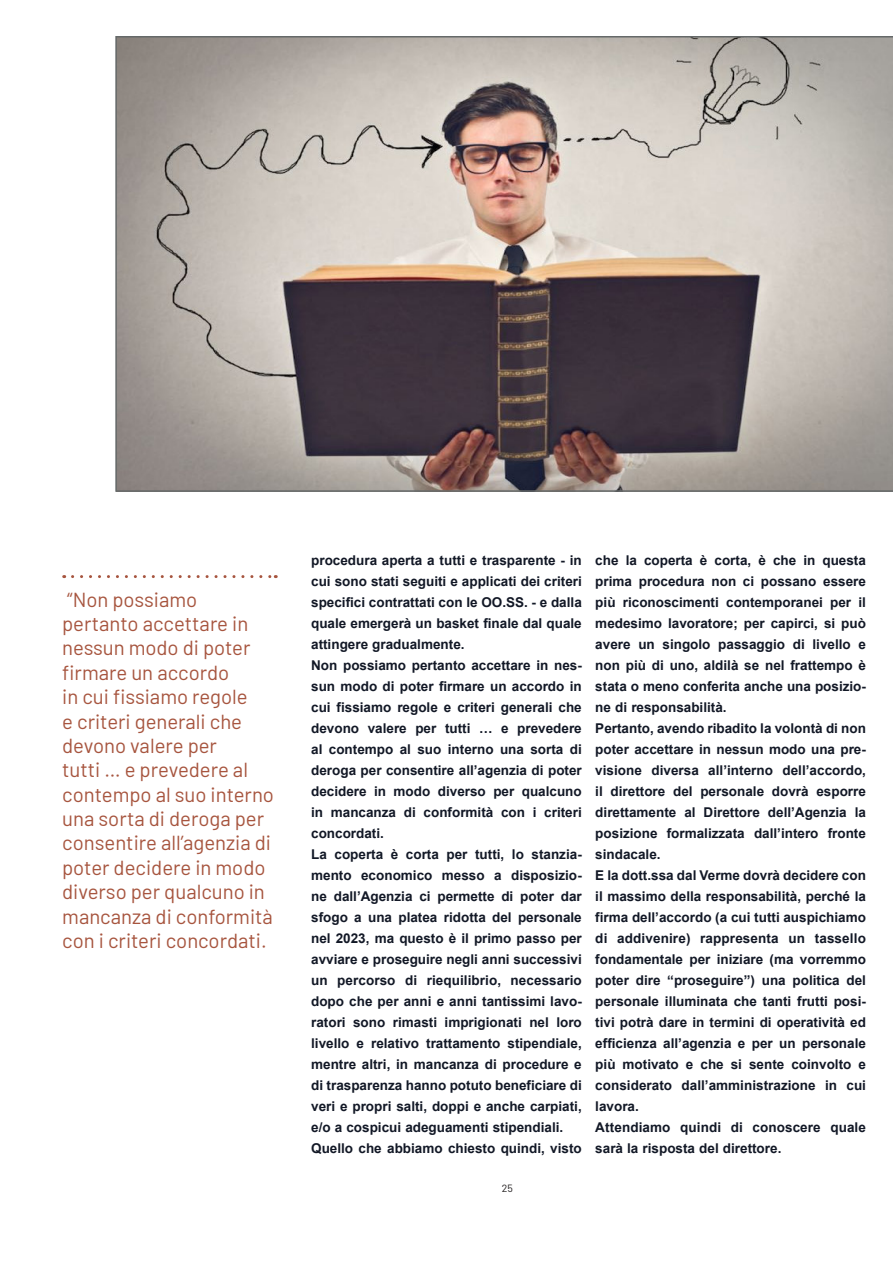
<style>
.page{position:relative;width:893px;height:1263px;background:#fff}
.page>*{position:absolute;margin:0;border:0;box-sizing:border-box;transform-origin:0 0}
.Citazione_fuori_dal{font:20.25px/24.5px "Barlow";color:#a7553f}
.Body_paragraph{font:700 13.5px/21px "Arial";color:#121826;text-align:justify}
.t1{font:10.5px "Barlow";color:#231f20}
</style>
<div class="page">
<svg style="left:115px;top:36px;width:778px;height:456px"></svg>
<svg style="left:73px;top:575px;width:203px;height:3px"></svg>
<p class="Citazione_fuori_dal" style="left:62px;top:585px;width:213px">“Non possiamo<br>pertanto accettare in nessun modo di poter firmare un accordo<br>in cui fissiamo regole<br>e criteri generali che devono valere per<br>tutti … e prevedere al contempo al suo interno una sorta di deroga per consentire all’agenzia di poter decidere in modo diverso per qualcuno in mancanza di conformità con i criteri concordati.</p>
<p class="Body_paragraph" style="left:311px;top:550px;width:272px">procedura aperta a tutti e trasparente - in cui sono stati seguiti e applicati dei criteri specifici contrattati con le OO.SS. - e dalla quale emergerà un basket finale dal quale attingere gradualmente.</p>
<p class="Body_paragraph" style="left:311px;top:655px;width:272px">Non possiamo pertanto accettare in nes&shy;sun modo di poter firmare un accordo in cui fissiamo regole e criteri generali che devono valere per tutti … e prevedere al contempo al suo interno una sorta di deroga per consentire all’agenzia di poter decidere in modo diverso per qualcuno in mancanza di conformità con i criteri concordati.</p>
<p class="Body_paragraph" style="left:311px;top:844px;width:272px">La coperta è corta per tutti, lo stanzia&shy;mento economico messo a disposizio&shy;ne dall’Agenzia ci permette di poter dar sfogo a una platea ridotta del personale nel 2023, ma questo è il primo passo per avviare e proseguire negli anni successivi un percorso di riequilibrio, necessario dopo che per anni e anni tantissimi lavo&shy;ratori sono rimasti imprigionati nel loro livello e relativo trattamento stipendiale, mentre altri, in mancanza di procedure e di trasparenza hanno potuto beneficiare di veri e propri salti, doppi e anche carpiati, e/o a cospicui adeguamenti stipendiali.</p>
<p class="Body_paragraph" style="left:311px;top:1138px;width:272px">Quello che abbiamo chiesto quindi, visto</p>
<p class="t1" style="left:502px;top:1180px;width:13px">25</p>
<p class="Body_paragraph" style="left:595px;top:550px;width:272px">che la coperta è corta, è che in questa prima procedura non ci possano essere più riconoscimenti contemporanei per il medesimo lavoratore; per capirci, si può avere un singolo passaggio di livello e non più di uno, aldilà se nel frattempo è stata o meno conferita anche una posizio&shy;ne di responsabilità.</p>
<p class="Body_paragraph" style="left:595px;top:718px;width:272px">Pertanto, avendo ribadito la volontà di non poter accettare in nessun modo una pre&shy;visione diversa all’interno dell’accordo, il direttore del personale dovrà esporre direttamente al Direttore dell’Agenzia la posizione formalizzata dall’intero fronte sindacale.</p>
<p class="Body_paragraph" style="left:595px;top:865px;width:272px">E la dott.ssa dal Verme dovrà decidere con il massimo della responsabilità, perché la firma dell’accordo (a cui tutti auspichiamo di addivenire) rappresenta un tassello fondamentale per iniziare (ma vorremmo poter dire “proseguire”) una politica del personale illuminata che tanti frutti posi&shy;tivi potrà dare in termini di operatività ed efficienza all’agenzia e per un personale più motivato e che si sente coinvolto e considerato dall’amministrazione in cui lavora.</p>
<p class="Body_paragraph" style="left:595px;top:1117px;width:272px">Attendiamo quindi di conoscere quale sarà la risposta del direttore.</p>
</div>
